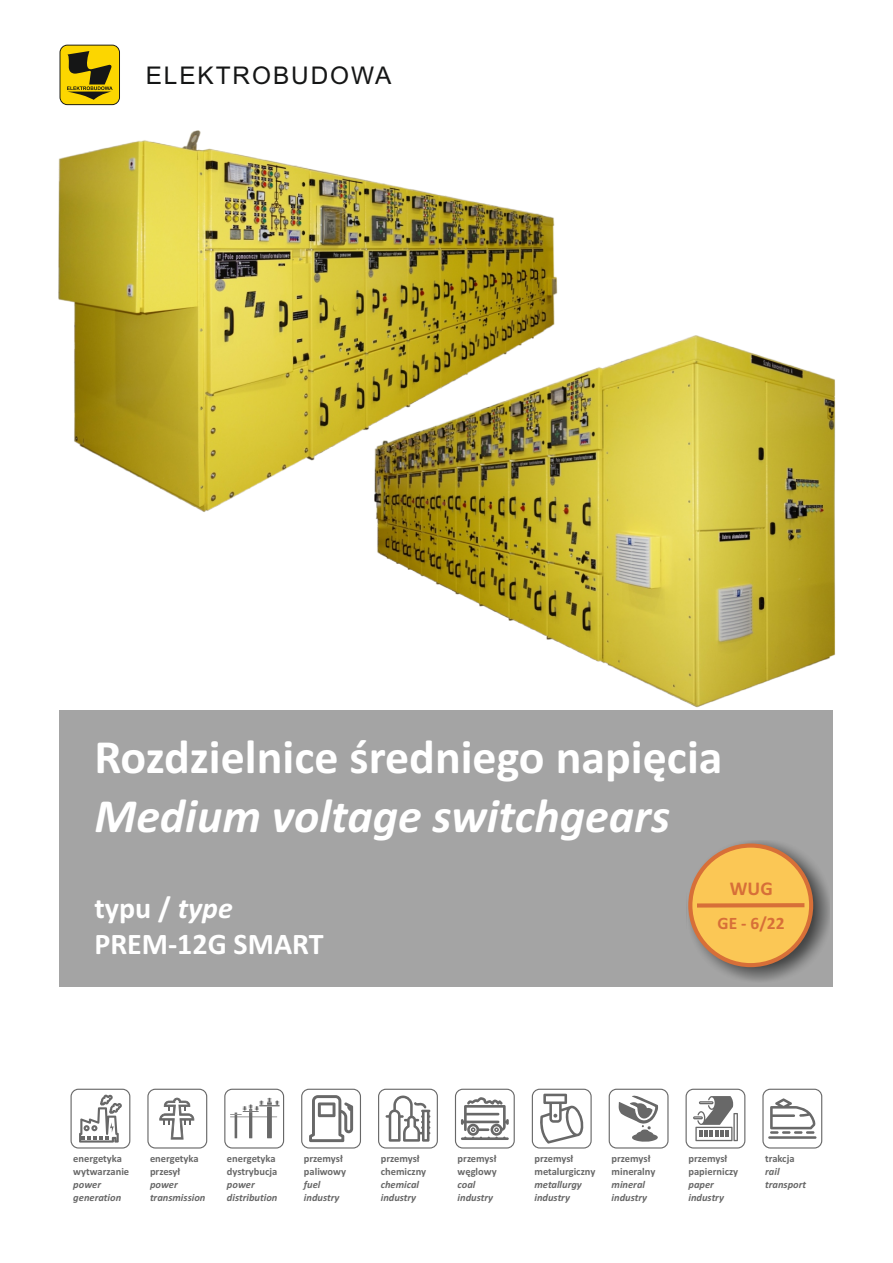
<style>
.page{position:relative;width:893px;height:1263px;background:#fff}
.page>*{position:absolute;margin:0;border:0;box-sizing:border-box;transform-origin:0 0}
.t1{font:700 48px "Calibri";color:#fff}
.t2{font:italic 700 48px "Calibri";color:#fff}
.t3{font:700 30px/36.6px "Calibri";color:#fff}
.t4{font:24.45px "Arial";letter-spacing:.08em;color:#151616}
.t5{font:700 19.5px "Calibri";color:#d76f38}
.t6{font:700 17.55px "Calibri";color:#d76f38}
.t7{font:700 10.5px/12.8px "Calibri";color:#686868}
.t8{font:italic 700 10.5px/12.8px "Calibri";color:#686868}
.s1{font-style:italic}
</style>
<div class="page">
<div style="left:60px;top:710px;width:773px;height:277px;background:#a4a4a4"></div>
<div style="left:687px;top:841px;width:143px;height:142px;background:#151616;opacity:.69"></div>
<div style="left:688px;top:843px;width:125px;height:124px;background:#fbc755;border:4px solid #d76f38;border-radius:50%"></div>
<svg style="left:697px;top:903px;width:107px;height:4px"></svg>
<svg style="left:147px;top:1089px;width:60px;height:59px"></svg>
<svg style="left:301px;top:1089px;width:60px;height:59px"></svg>
<svg style="left:378px;top:1089px;width:60px;height:59px"></svg>
<svg style="left:455px;top:1089px;width:60px;height:59px"></svg>
<svg style="left:532px;top:1089px;width:60px;height:59px"></svg>
<svg style="left:685px;top:1089px;width:60px;height:59px"></svg>
<svg style="left:762px;top:1089px;width:60px;height:59px"></svg>
<svg style="left:609px;top:1089px;width:59px;height:59px"></svg>
<svg style="left:224px;top:1089px;width:60px;height:59px"></svg>
<svg style="left:71px;top:1089px;width:59px;height:59px"></svg>
<svg style="left:60px;top:45px;width:60px;height:60px"></svg>
<div style="left:60px;top:46px;width:59px;height:58px;background:#fcd600;border-radius:7px"></div>
<svg style="left:67px;top:51px;width:46px;height:49px"></svg>
<img style="left:375px;top:335px;width:460px;height:372px">
<img style="left:58px;top:131px;width:500px;height:381px">
<h3 class="t4" style="left:146px;top:66px;width:247px">ELEKTROBUDOWA</h3>
<h1 class="t1" style="left:94px;top:737px;width:630px">Rozdzielnice średniego napięcia</h1>
<h1 class="t2" style="left:94px;top:796px;width:577px">Medium voltage switchgears</h1>
<h2 class="t3" style="left:94px;top:892px;width:231px">typu / <span class="s1">type<br></span>PREM-12G SMART</h2>
<h3 class="t5" style="left:730px;top:880px;width:44px">WUG</h3>
<h3 class="t6" style="left:718px;top:916px;width:69px">GE - 6/22</h3>
<p class="t7" style="left:73px;top:1153px;width:57px">energetyka wytwarzanie</p>
<p class="t8" style="left:73px;top:1179px;width:49px">power generation</p>
<p class="t7" style="left:150px;top:1153px;width:50px">energetyka przesył</p>
<p class="t8" style="left:150px;top:1179px;width:57px">power transmission</p>
<p class="t7" style="left:227px;top:1153px;width:52px">energetyka dystrybucja</p>
<p class="t8" style="left:227px;top:1179px;width:52px">power distribution</p>
<p class="t7" style="left:304px;top:1153px;width:44px">przemysł paliwowy</p>
<p class="t8" style="left:304px;top:1179px;width:37px">fuel industry</p>
<p class="t7" style="left:381px;top:1153px;width:47px">przemysł chemiczny</p>
<p class="t8" style="left:381px;top:1179px;width:40px">chemical industry</p>
<p class="t7" style="left:458px;top:1153px;width:41px">przemysł węglowy</p>
<p class="t8" style="left:458px;top:1179px;width:37px">coal industry</p>
<p class="t7" style="left:534px;top:1153px;width:62px">przemysł metalurgiczny</p>
<p class="t8" style="left:534px;top:1179px;width:49px">metallurgy industry</p>
<p class="t7" style="left:612px;top:1153px;width:45px">przemysł mineralny</p>
<p class="t8" style="left:612px;top:1179px;width:37px">mineral industry</p>
<p class="t7" style="left:688px;top:1153px;width:51px">przemysł papierniczy</p>
<p class="t8" style="left:688px;top:1179px;width:37px">paper industry</p>
<p class="t7" style="left:765px;top:1153px;width:31px">trakcja</p>
<p class="t8" style="left:765px;top:1166px;width:42px">rail transport</p>
</div>
